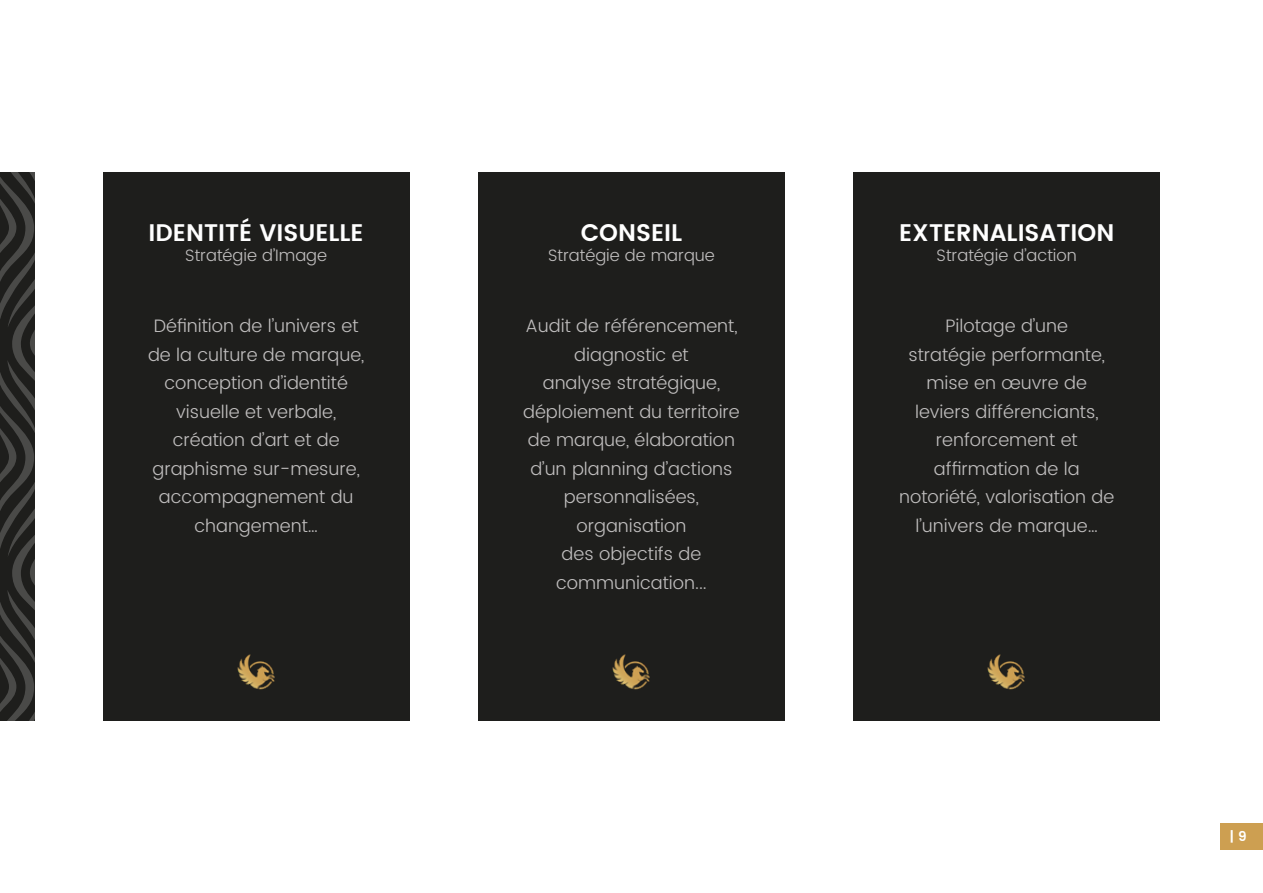
<style>
.page{position:relative;width:1263px;height:893px;background:#fff}
.page>*{position:absolute;margin:0;border:0;box-sizing:border-box;transform-origin:0 0}
.t1{font:600 24px "Poppins";color:#fff}
.t2{font:300 18px/28.5px "Poppins";color:#c0bebe;text-align:center}
.t3{font:300 16.5px "Poppins";color:#c0bebe}
.t4{font:600 13.5px "Poppins";color:#fff}
</style>
<div class="page">
<div style="left:1220px;top:823px;width:43px;height:26px;background:#cd9f51"></div>
<div style="left:478px;top:172px;width:306px;height:549px;background:#1e1e1c"></div>
<div style="left:854px;top:172px;width:306px;height:549px;background:#1e1e1c"></div>
<div style="left:103px;top:172px;width:306px;height:549px;background:#1e1e1c"></div>
<img style="left:237px;top:654px;width:38px;height:36px">
<img style="left:612px;top:654px;width:38px;height:36px">
<img style="left:987px;top:654px;width:38px;height:36px">
<svg style="left:0;top:172px;width:34px;height:549px;background:#2d2d2b"></svg>
<h1 class="t1" style="left:149px;top:214px;width:217px">IDENTITÉ VISUELLE</h1>
<p class="t3" style="left:185px;top:243px;width:143px">Stratégie d’Image</p>
<p class="t2" style="left:148px;top:312px;width:218px">Définition de l’univers et de la culture de marque, conception d’identité visuelle et verbale, création d’art et de graphisme sur-mesure, accompagnement du changement…</p>
<h1 class="t1" style="left:581px;top:214px;width:103px">CONSEIL</h1>
<p class="t3" style="left:548px;top:243px;width:168px">Stratégie de marque</p>
<p class="t2" style="left:523px;top:312px;width:218px">Audit de référencement, diagnostic et<br>analyse stratégique, déploiement du territoire de marque, élaboration d’un planning d’actions personnalisées, organisation<br>des objectifs de communication...</p>
<h1 class="t1" style="left:899px;top:214px;width:217px">EXTERNALISATION</h1>
<p class="t3" style="left:936px;top:243px;width:142px">Stratégie d’action</p>
<p class="t2" style="left:899px;top:312px;width:217px">Pilotage d’une<br>stratégie performante, mise en œuvre de leviers différenciants, renforcement et affirmation de la notoriété, valorisation de l’univers de marque…</p>
<p class="t4" style="left:1229px;top:826px;width:19px">| 9</p>
</div>
